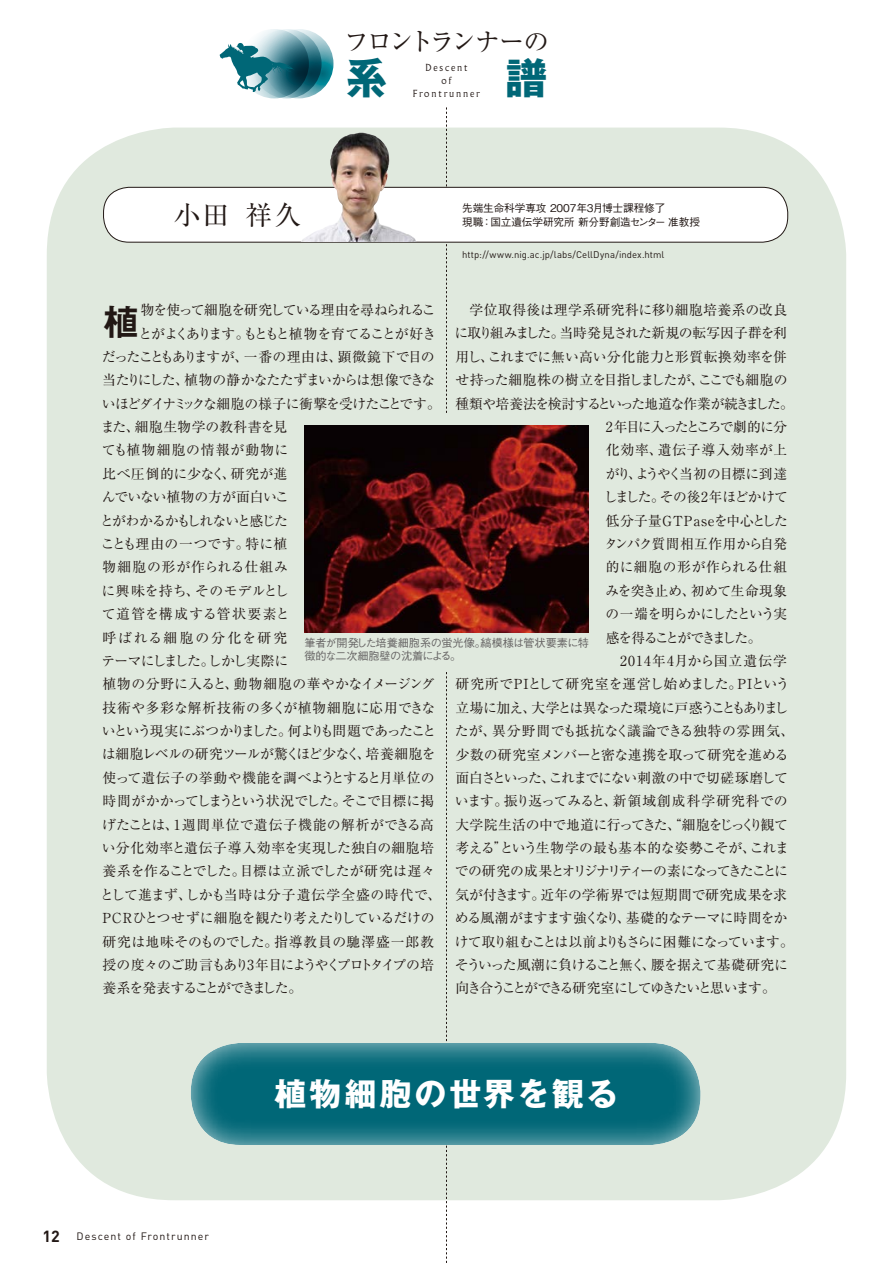
<style>
.page{position:relative;width:893px;height:1263px;background:#fff}
.page>*{position:absolute;margin:0;border:0;box-sizing:border-box;transform-origin:0 0}
.t1{font:700 42.45px "Gothic MB101 Pro";color:#006777}
.t2{font:37.2px "Midashi Go Pro MB31";color:#221815}
.t3{font:700 31.95px "Gothic MB101 Pro";letter-spacing:.09em;color:#fff}
.t4{font:26.55px "Ryumin Pro";color:#221815}
.t5{font:25.5px "Ryumin Pro";letter-spacing:-.125em;color:#221815}
.t6{font:13.8px "Ryumin Pro";letter-spacing:-.03em;color:#221815}
.t7{font:13.8px "Ryumin Pro";letter-spacing:.03em;color:#221815}
.t8{font:13.8px "Ryumin Pro";letter-spacing:-.07em;color:#221815}
.t9{font:13.8px "Ryumin Pro";letter-spacing:-.08em;color:#221815}
.t10{font:13.8px "Ryumin Pro";letter-spacing:-.085em;color:#221815}
.t11{font:13.8px "Ryumin Pro";letter-spacing:-.05em;color:#221815}
.t12{font:13.8px "Ryumin Pro";letter-spacing:.025em;color:#221815}
.t13{font:13.8px "Ryumin Pro";letter-spacing:-.105em;color:#221815}
.t14{font:13.8px "Ryumin Pro";letter-spacing:-.125em;color:#221815}
.t15{font:13.8px "Ryumin Pro";letter-spacing:-.06em;color:#221815}
.t16{font:13.8px "Ryumin Pro";letter-spacing:.01em;color:#221815}
.t17{font:13.8px "Ryumin Pro";letter-spacing:-.01em;color:#221815}
.t18{font:13.8px "Ryumin Pro";letter-spacing:.05em;color:#221815}
.t19{font:13.8px "Ryumin Pro";letter-spacing:-.1em;color:#221815}
.t20{font:13.8px "Ryumin Pro";letter-spacing:.07em;color:#221815}
.t21{font:13.8px "Ryumin Pro";letter-spacing:-.005em;color:#221815}
.t22{font:13.8px "Ryumin Pro";letter-spacing:.005em;color:#221815}
.t23{font:13.8px "Ryumin Pro";letter-spacing:.035em;color:#221815}
.t24{font:13.8px "Ryumin Pro";letter-spacing:-.055em;color:#221815}
.t25{font:13.8px "Ryumin Pro";letter-spacing:-.09em;color:#221815}
.t26{font:13.8px "Ryumin Pro";letter-spacing:.075em;color:#221815}
.t27{font:13.8px "Ryumin Pro";letter-spacing:.015em;color:#221815}
.t28{font:13.8px "Ryumin Pro";letter-spacing:.02em;color:#221815}
.t29{font:13.8px "Ryumin Pro";letter-spacing:.055em;color:#221815}
.t30{font:13.8px "Ryumin Pro";letter-spacing:-.145em;color:#221815}
.t31{font:13.8px "Ryumin Pro";letter-spacing:.135em;color:#221815}
.t32{font:500 11.1px/12.8px "Gothic BBB Pro";letter-spacing:-.015em;color:#666464}
.t33{font:500 10.65px "Gothic BBB Pro";letter-spacing:-.01em;color:#221815}
.t34{font:10.65px "DIN";letter-spacing:.1em;color:#221815}
.t35{font:9.6px "DIN";letter-spacing:.005em;color:#221815}
.t36{font:300 9.6px/12.8px "Albertus";letter-spacing:.2em;color:#221815;text-align:center}
.s1{font-weight:700;font-size:15.9px}
</style>
<div class="page">
<div style="left:47px;top:128px;width:799px;height:1072px;background:#e0e9de;border-radius:128px"></div>
<svg style="left:446px;top:107px;width:1px;height:306px"></svg>
<svg style="left:446px;top:672px;width:1px;height:591px"></svg>
<div style="left:178px;top:1032px;width:537px;height:115px;background:#fff;opacity:.75"></div>
<svg style="left:239px;top:29px;width:70px;height:69px"></svg>
<svg style="left:252px;top:29px;width:70px;height:69px"></svg>
<svg style="left:264px;top:29px;width:69px;height:69px;background:#458390"></svg>
<svg style="left:219px;top:43px;width:76px;height:49px"></svg>
<div style="left:104px;top:187px;width:684px;height:55px;background:#fff;border-radius:26px"></div>
<div style="left:103px;top:187px;width:685px;height:55px;border:1px solid #221815;border-radius:26px"></div>
<img style="left:304px;top:425px;width:285px;height:208px">
<img style="left:301px;top:133px;width:115px;height:109px">
<h3 class="t5" style="left:344px;top:22px;width:207px">フロントランナーの</h3>
<h3 class="t4" style="left:174px;top:194px;width:128px">小田 祥久</h3>
<h1 class="t1" style="left:345px;top:43px;width:44px">系</h1>
<h1 class="t1" style="left:505px;top:43px;width:44px">譜</h1>
<p class="t36" style="left:413px;top:62px;width:69px">Descent<br>of<br>Frontrunner</p>
<p class="t33" style="left:462px;top:199px;width:205px">先端生命科学専攻 2007年3月博士課程修了</p>
<p class="t33" style="left:462px;top:213px;width:239px">現職：国立遺伝学研究所 新分野創造センター 准教授</p>
<p class="t35" style="left:462px;top:248px;width:204px">http://www.nig.ac.jp/labs/CellDyna/index.html</p>
<p class="t7" style="left:455px;top:299px;width:333px">　学位取得後は理学系研究科に移り細胞培養系の改良</p>
<p class="t6" style="left:454px;top:322px;width:334px">に取り組みました。当時発見された新規の転写因子群を利</p>
<p class="t16" style="left:455px;top:346px;width:333px">用し、これまでに無い高い分化能力と形質転換効率を併</p>
<p class="t15" style="left:455px;top:369px;width:334px">せ持った細胞株の樹立を目指しましたが、ここでも細胞の</p>
<p class="t8" style="left:455px;top:393px;width:340px">種類や培養法を検討するといった地道な作業が続きました。</p>
<p class="t25" style="left:606px;top:416px;width:183px">2年目に入ったところで劇的に分</p>
<p class="t18" style="left:606px;top:439px;width:183px">化効率、遺伝子導入効率が上</p>
<p class="t9" style="left:606px;top:463px;width:183px">がり、ようやく当初の目標に到達</p>
<p class="t6" style="left:604px;top:486px;width:186px">しました。その後2年ほどかけて</p>
<p class="t12" style="left:606px;top:510px;width:183px">低分子量GTPaseを中心とした</p>
<p class="t6" style="left:604px;top:533px;width:184px">タンパク質間相互作用から自発</p>
<p class="t7" style="left:606px;top:556px;width:183px">的に細胞の形が作られる仕組</p>
<p class="t6" style="left:606px;top:580px;width:183px">みを突き止め、初めて生命現象</p>
<p class="t11" style="left:605px;top:603px;width:183px">の一端を明らかにしたという実</p>
<p class="t30" style="left:606px;top:626px;width:157px">感を得ることができました。</p>
<p class="t26" style="left:606px;top:650px;width:183px">　2014年4月から国立遺伝学</p>
<p class="t17" style="left:455px;top:673px;width:336px">研究所でPIとして研究室を運営し始めました。PIという</p>
<p class="t10" style="left:455px;top:697px;width:334px">立場に加え、大学とは異なった環境に戸惑うこともありまし</p>
<p class="t7" style="left:455px;top:720px;width:341px">たが、異分野間でも抵抗なく議論できる独特の雰囲気、</p>
<p class="t6" style="left:455px;top:743px;width:335px">少数の研究室メンバーと密な連携を取って研究を進める</p>
<p class="t8" style="left:455px;top:767px;width:334px">面白さといった、これまでにない刺激の中で切磋琢磨して</p>
<p class="t22" style="left:455px;top:790px;width:334px">います。振り返ってみると、新領域創成科学研究科での</p>
<p class="t6" style="left:455px;top:814px;width:334px">大学院生活の中で地道に行ってきた、“細胞をじっくり観て</p>
<p class="t6" style="left:455px;top:837px;width:335px">考える”という生物学の最も基本的な姿勢こそが、これま</p>
<p class="t14" style="left:455px;top:860px;width:335px">での研究の成果とオリジナリティーの素になってきたことに</p>
<p class="t6" style="left:455px;top:884px;width:333px">気が付きます。近年の学術界では短期間で研究成果を求</p>
<p class="t15" style="left:455px;top:907px;width:334px">める風潮がますます強くなり、基礎的なテーマに時間をか</p>
<p class="t13" style="left:455px;top:930px;width:341px">けて取り組むことは以前よりもさらに困難になっています。</p>
<p class="t11" style="left:455px;top:954px;width:335px">そういった風潮に負けること無く、腰を据えて基礎研究に</p>
<p class="t14" style="left:455px;top:977px;width:322px">向き合うことができる研究室にしてゆきたいと思います。</p>
<h2 class="t2" style="left:102px;top:292px;width:39px">植</h2>
<p class="t8" style="left:141px;top:299px;width:296px">物を使って細胞を研究している理由を尋ねられるこ</p>
<p class="t9" style="left:139px;top:322px;width:299px">とがよくあります。もともと植物を育てることが好き</p>
<p class="t9" style="left:102px;top:346px;width:334px">だったこともありますが、一番の理由は、顕微鏡下で目の</p>
<p class="t11" style="left:102px;top:369px;width:334px">当たりにした、植物の静かなたたずまいからは想像できな</p>
<p class="t8" style="left:102px;top:393px;width:341px">いほどダイナミックな細胞の様子に衝撃を受けたことです。</p>
<p class="t7" style="left:101px;top:416px;width:188px">また、細胞生物学の教科書を見</p>
<p class="t20" style="left:102px;top:439px;width:188px">ても植物細胞の情報が動物に</p>
<p class="t12" style="left:102px;top:463px;width:186px">比べ圧倒的に少なく、研究が進</p>
<p class="t17" style="left:102px;top:486px;width:189px">んでいない植物の方が面白いこ</p>
<p class="t9" style="left:100px;top:510px;width:189px">とがわかるかもしれないと感じた</p>
<p class="t27" style="left:101px;top:533px;width:188px">ことも理由の一つです。特に植</p>
<p class="t29" style="left:102px;top:556px;width:187px">物細胞の形が作られる仕組み</p>
<p class="t28" style="left:102px;top:580px;width:188px">に興味を持ち、そのモデルとし</p>
<p class="t20" style="left:102px;top:603px;width:189px">て道管を構成する管状要素と</p>
<p class="t31" style="left:102px;top:626px;width:186px">呼ばれる細胞の分化を研究</p>
<p class="t24" style="left:102px;top:650px;width:188px">テーマにしました。しかし実際に</p>
<p class="t16" style="left:102px;top:673px;width:334px">植物の分野に入ると、動物細胞の華やかなイメージング</p>
<p class="t23" style="left:102px;top:697px;width:334px">技術や多彩な解析技術の多くが植物細胞に応用できな</p>
<p class="t19" style="left:102px;top:720px;width:336px">いという現実にぶつかりました。何よりも問題であったこと</p>
<p class="t6" style="left:102px;top:743px;width:335px">は細胞レベルの研究ツールが驚くほど少なく、培養細胞を</p>
<p class="t6" style="left:102px;top:767px;width:334px">使って遺伝子の挙動や機能を調べようとすると月単位の</p>
<p class="t10" style="left:102px;top:790px;width:333px">時間がかかってしまうという状況でした。そこで目標に掲</p>
<p class="t12" style="left:102px;top:814px;width:334px">げたことは、1週間単位で遺伝子機能の解析ができる高</p>
<p class="t18" style="left:102px;top:837px;width:334px">い分化効率と遺伝子導入効率を実現した独自の細胞培</p>
<p class="t21" style="left:102px;top:860px;width:334px">養系を作ることでした。目標は立派でしたが研究は遅々</p>
<p class="t7" style="left:100px;top:884px;width:342px">として進まず、しかも当時は分子遺伝学全盛の時代で、</p>
<p class="t6" style="left:102px;top:907px;width:334px">PCRひとつせずに細胞を観たり考えたりしているだけの</p>
<p class="t7" style="left:102px;top:930px;width:333px">研究は地味そのものでした。指導教員の馳澤盛一郎教</p>
<p class="t13" style="left:102px;top:954px;width:333px">授の度々のご助言もあり3年目にようやくプロトタイプの培</p>
<p class="t10" style="left:102px;top:977px;width:201px">養系を発表することができました。</p>
<p class="t32" style="left:304px;top:635px;width:286px">筆者が開発した培養細胞系の蛍光像。縞模様は管状要素に特徴的な二次細胞壁の沈着による。</p>
<p class="t34" style="left:43px;top:1230px;width:168px"><span class="s1">12</span> Descent of Frontrunner</p>
<h3 class="t3" style="left:275px;top:1067px;width:345px">植物細胞の世界を観る</h3>
</div>
